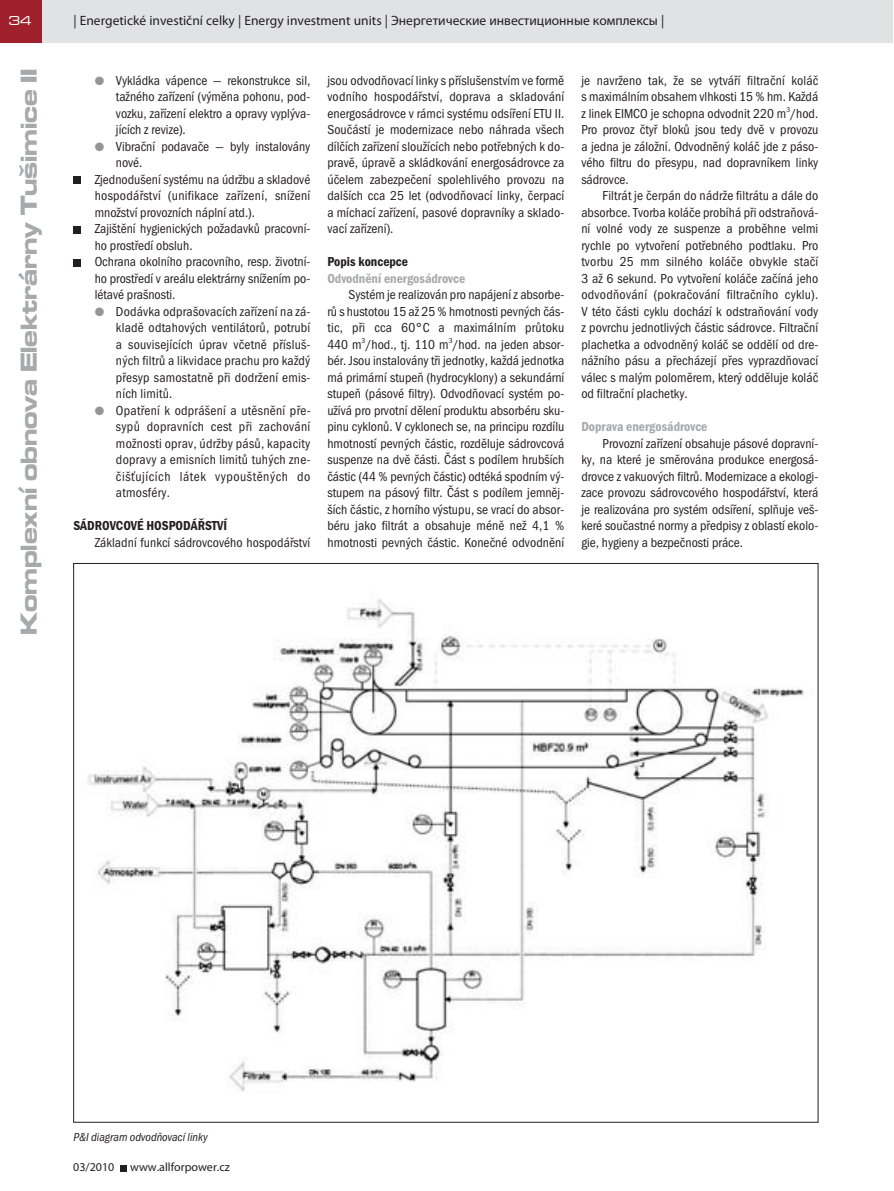
<style>
.page{position:relative;width:894px;height:1191px;background:#fff}
.page>*{position:absolute;margin:0;border:0;box-sizing:border-box;transform-origin:0 0}
.t1{font:700 expanded 24px "Microgramma DOT";color:#a8a9ad}
.t2{font:13.5px/16.5px "Franklin Got Itc TOT Boo Con";color:#231f20;text-align:justify}
.t3{font:13.5px "Myriad Pro";color:#231f20}
.t4{font:13.5px "Franklin Got Itc TOT Dem Con";color:#a8a9ad}
.t5{font:13.5px "Franklin Got Itc TOT Boo Con";letter-spacing:.02em;color:#231f20}
.t6{font:13.5px "Franklin Got Itc TOT Dem Con";color:#231f20}
.t7{font:500 expanded 13.5px "Microgramma DOT";color:#fff}
.t8{font:12px "Franklin Got Itc TOT Boo Con Ita";color:#231f20}
.t9{font:12px "Myriad Pro";color:#231f20}
.s1{color:#939598}
</style>
<div class="page">
<div style="left:41px;top:0;width:851px;height:43px;background:#e1e2e4"></div>
<div style="left:0;top:0;width:41px;height:43px;background:#9f202c"></div>
<svg style="left:120px;top:1165px;width:6px;height:6px"></svg>
<div style="left:73px;top:259px;width:8px;height:7px;background:#231f20"></div>
<div style="left:73px;top:226px;width:8px;height:7px;background:#231f20"></div>
<div style="left:73px;top:176px;width:8px;height:8px;background:#231f20"></div>
<img style="left:87px;top:599px;width:717px;height:493px">
<p class="t7" style="left:9px;top:16px;width:24px">34</p>
<p class="t3" style="left:73px;top:15px;width:592px">| Energetické investiční celky | Energy investment units | Энергетические инвестиционные комплексы |</p>
<h1 class="t1" style="left:21px;top:635px;width:568px;rotate:-90deg">Komplexní obnova Elektrárny Tušimice II</h1>
<p class="t2" style="left:116px;top:73px;width:196px;text-indent:-21px"><span class="s1">●</span> Vykládka vápence — rekonstrukce sil, tažného zařízení (výměna pohonu, pod&shy;vozku, zařízení elektro a opravy vyplýva&shy;jících z revize).</p>
<p class="t2" style="left:95px;top:139px;width:217px"><span class="s1">●</span> Vibrační podavače — byly instalovány</p>
<p class="t2" style="left:116px;top:156px;width:28px">nové.</p>
<p class="t2" style="left:95px;top:172px;width:217px">Zjednodušení systému na údržbu a skladové</p>
<p class="t5" style="left:95px;top:191px;width:217px">hospodářství (unifikace zařízení, snížení</p>
<p class="t2" style="left:95px;top:205px;width:162px">množství provozních náplní atd.).</p>
<p class="t2" style="left:95px;top:222px;width:217px">Zajištění hygienických požadavků pracovní-</p>
<p class="t2" style="left:95px;top:238px;width:99px">ho prostředí obsluh.</p>
<p class="t2" style="left:95px;top:255px;width:217px">Ochrana okolního pracovního, resp. životní-</p>
<p class="t2" style="left:95px;top:271px;width:217px">ho prostředí v areálu elektrárny snížením po-</p>
<p class="t2" style="left:95px;top:288px;width:82px">létavé prašnosti.</p>
<p class="t2" style="left:116px;top:304px;width:196px;text-indent:-21px"><span class="s1">●</span> Dodávka odprašovacích zařízení na zá&shy;kladě odtahových ventilátorů, potrubí a souvisejících úprav včetně přísluš&shy;ných filtrů a likvidace prachu pro každý přesyp samostatně při dodržení emis&shy;ních limitů.</p>
<p class="t2" style="left:116px;top:403px;width:196px;text-indent:-21px"><span class="s1">●</span> Opatření k odprášení a utěsnění pře&shy;sypů dopravních cest při zachování možnosti oprav, údržby pásů, kapacity dopravy a emisních limitů tuhých zne&shy;čišťujících látek vypouštěných do atmosféry.</p>
<p class="t6" style="left:73px;top:521px;width:155px">SÁDROVCOVÉ HOSPODÁŘSTVÍ</p>
<p class="t2" style="left:95px;top:535px;width:217px">Základní funkcí sádrovcového hospodářství</p>
<p class="t2" style="left:327px;top:73px;width:238px">jsou odvodňovací linky s příslušenstvím ve formě vodního hospodářství, doprava a skladování energosádrovce v rámci systému odsíření ETU II.<br>Součástí je modernizace nebo náhrada všech dílčích zařízení sloužících nebo potřebných k do&shy;pravě, úpravě a skládkování energosádrovce za účelem zabezpečení spolehlivého provozu na dalších cca 25 let (odvodňovací linky, čerpací a míchací zařízení, pasové dopravníky a sklado&shy;vací zařízení).</p>
<p class="t6" style="left:327px;top:257px;width:82px">Popis koncepce</p>
<p class="t4" style="left:327px;top:274px;width:139px">Odvodnění energosádrovce</p>
<p class="t2" style="left:327px;top:288px;width:238px;text-indent:21px">Systém je realizován pro napájení z absorbe&shy;rů s hustotou 15 až 25 % hmotnosti pevných čás&shy;tic, při cca 60°C a maximálním průtoku 440 m<sup>3</sup>/hod., tj. 110 m<sup>3</sup>/hod. na jeden absor&shy;bér. Jsou instalovány tři jednotky, každá jednotka má primární stupeň (hydrocyklony) a sekundární stupeň (pásové filtry). Odvodňovací systém po&shy;užívá pro prvotní dělení produktu absorbéru sku&shy;pinu cyklonů. V cyklonech se, na principu rozdílu hmotností pevných částic, rozděluje sádrovcová suspenze na dvě části. Část s podílem hrubších částic (44 % pevných částic) odtéká spodním vý&shy;stupem na pásový filtr. Část s podílem jemněj&shy;ších částic, z horního výstupu, se vrací do absor&shy;béru jako filtrát a obsahuje méně než 4,1 % hmotnosti pevných částic. Konečné odvodnění</p>
<p class="t2" style="left:581px;top:73px;width:238px">je navrženo tak, že se vytváří filtrační koláč s maximálním obsahem vlhkosti 15 % hm. Každá z linek EIMCO je schopna odvodnit 220 m<sup>3</sup>/hod.<br>Pro provoz čtyř bloků jsou tedy dvě v provozu a jedna je záložní. Odvodněný koláč jde z páso&shy;vého filtru do přesypu, nad dopravníkem linky sádrovce.</p>
<p class="t2" style="left:581px;top:189px;width:238px;text-indent:21px">Filtrát je čerpán do nádrže filtrátu a dále do absorbce. Tvorba koláče probíhá při odstraňová&shy;ní volné vody ze suspenze a proběhne velmi rychle po vytvoření potřebného podtlaku. Pro tvorbu 25 mm silného koláče obvykle stačí 3 až 6 sekund. Po vytvoření koláče začíná jeho odvodňování (pokračování filtračního cyklu).<br>V této části cyklu dochází k odstraňování vody z povrchu jednotlivých částic sádrovce. Filtrační plachetka a odvodněný koláč se oddělí od dre&shy;nážního pásu a přecházejí přes vyprazdňovací válec s malým poloměrem, který odděluje koláč od filtrační plachetky.</p>
<p class="t4" style="left:581px;top:422px;width:128px">Doprava energosádrovce</p>
<p class="t2" style="left:581px;top:436px;width:238px;text-indent:21px">Provozní zařízení obsahuje pásové dopravní&shy;ky, na které je směrována produkce energosá&shy;drovce z vakuových filtrů. Modernizace a ekologi&shy;zace provozu sádrovcového hospodářství, která je realizována pro systém odsíření, splňuje veš&shy;keré součastné normy a předpisy z oblastí ekolo&shy;gie, hygieny a bezpečnosti práce.</p>
<p class="t8" style="left:73px;top:1133px;width:136px">P&amp;I diagram odvodňovací linky</p>
<p class="t9" style="left:73px;top:1163px;width:43px">03/2010</p>
<p class="t9" style="left:130px;top:1163px;width:101px">www.allforpower.cz</p>
</div>
